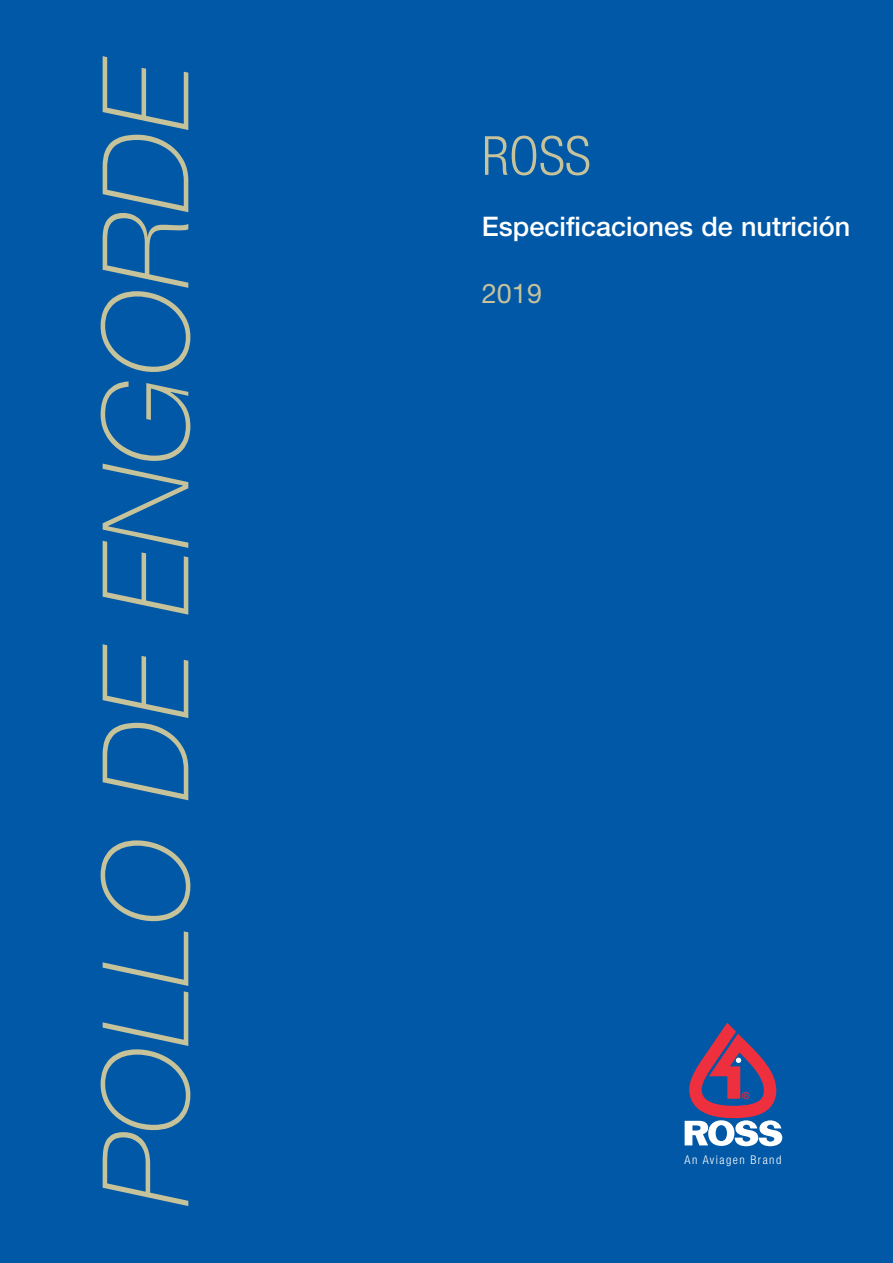
<style>
.page{position:relative;width:893px;height:1263px;background:#0158a6}
.page>*{position:absolute;margin:0;border:0;box-sizing:border-box;transform-origin:0 0}
.t1{font:italic 100 120px "Helvetica Neue";color:#c6c39b}
.t2{font:300 condensed 54px "Helvetica Neue";color:#c6c39b}
.t3{font:500 27px "Helvetica Neue";color:#fff}
.t4{font:27px "Helvetica Neue";color:#c6c39b}
.t5{font:300 condensed 12px "Helvetica Neue";letter-spacing:.12em;color:#fff}
</style>
<div class="page">
<svg style="left:685px;top:1023px;width:97px;height:123px"></svg>
<p class="t1" style="left:53px;top:1206px;width:1151px;rotate:-90deg">POLLO DE ENGORDE</p>
<p class="t2" style="left:482px;top:125px;width:110px">ROSS</p>
<p class="t3" style="left:482px;top:210px;width:370px">Especificaciones de nutrición</p>
<p class="t4" style="left:482px;top:278px;width:62px">2019</p>
<p class="t5" style="left:685px;top:1152px;width:98px">An Aviagen Brand</p>
</div>
